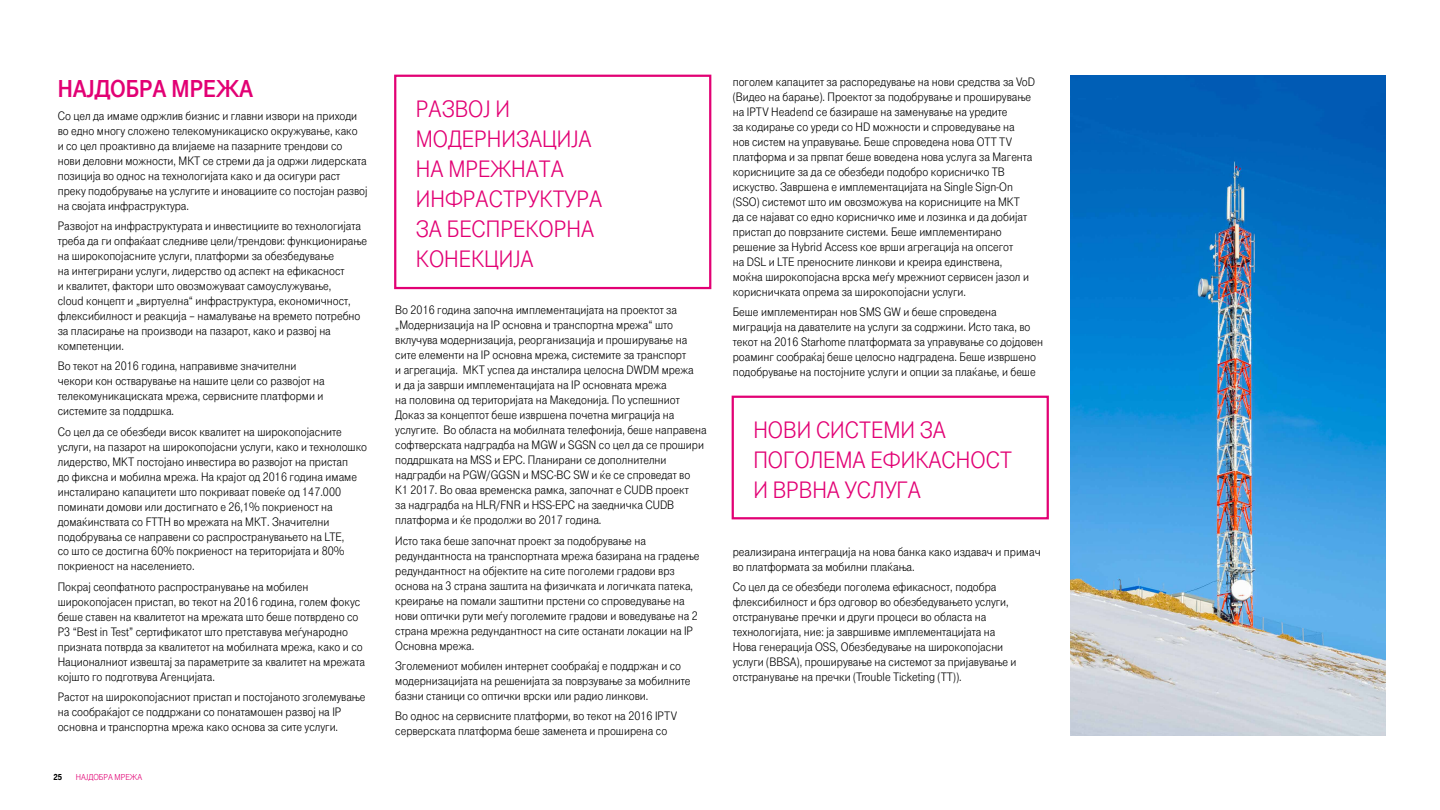
<style>
.page{position:relative;width:1440px;height:810px;background:#fff}
.page>*{position:absolute;margin:0;border:0;box-sizing:border-box;transform-origin:0 0}
.t1{font:25.5px "Tele Grotesk Fett";color:#e20074}
.t2{font:24.75px/30.2px "Tele Grotesk Norm";color:#e20074}
.t3{font:12.75px/15px "Tele Grotesk Norm";color:#000}
.t4{font:9px "Tele Grotesk Norm";color:#e20074}
.t5{font:9px "Tele Grotesk Ultr";color:#000}
</style>
<div class="page">
<div style="left:394px;top:75px;width:317px;height:214px;border:2px solid #e20074"></div>
<div style="left:732px;top:396px;width:317px;height:123px;border:2px solid #e20074"></div>
<img style="left:1070px;top:76px;width:315px;height:660px">
<h1 class="t1" style="left:58px;top:74px;width:197px">НАЈДОБРА МРЕЖА</h1>
<p class="t3" style="left:58px;top:108px;width:311px">Со цел да имаме одржлив бизнис и главни извори на приходи во едно многу сложено телекомуникациско окружување, како<br>и со цел проактивно да влијаеме на пазарните трендови со нови деловни можности, МКТ се стреми да ја одржи лидерската позиција во однос на технологијата како и да осигури раст преку подобрување на услугите и иновациите со постојан развој на својата инфраструктура.</p>
<p class="t3" style="left:58px;top:219px;width:311px">Развојот на инфраструктурата и инвестициите во технологијата треба да ги опфаќаат следниве цели/трендови: функционирање на широкопојасните услуги, платформи за обезбедување<br>на интегрирани услуги, лидерство од аспект на ефикасност<br>и квалитет, фактори што овозможуваат самоуслужување,<br>cloud концепт и „виртуелна“ инфраструктура, економичност, флексибилност и реакција – намалување на времето потребно за пласирање на производи на пазарот, како и развој на компетенции.</p>
<p class="t3" style="left:58px;top:359px;width:268px">Во текот на 2016 година, направивме значителни чекори кон остварување на нашите цели со развојот на телекомуникациската мрежа, сервисните платформи и системите за поддршка.</p>
<p class="t3" style="left:58px;top:424px;width:311px">Со цел да се обезбеди висок квалитет на широкопојасните услуги, на пазарот на широкопојасни услуги, како и технолошко лидерство, MKT постојано инвестира во развојот на пристап<br>до фиксна и мобилна мрежа. На крајот од 2016 година имаме инсталирано капацитети што покриваат повеќе од 147.000 поминати домови или достигнато е 26,1% покриеност на домаќинствата со FTTH во мрежата на МКТ. Значителни подобрувања се направени со распространувањето на LTE,<br>со што се достигна 60% покриеност на територијата и 80% покриеност на населението.</p>
<p class="t3" style="left:58px;top:579px;width:309px">Покрај сеопфатното распространување на мобилен широкопојасен пристап, во текот на 2016 година, голем фокус беше ставен на квалитетот на мрежата што беше потврдено со P3 “Best in Test” сертификатот што претставува меѓународно призната потврда за квалитетот на мобилната мрежа, како и со Националниот извештај за параметрите за квалитет на мрежата којшто го подготвува Агенцијата.</p>
<p class="t3" style="left:58px;top:689px;width:309px">Растот на широкопојасниот пристап и постојаното зголемување на сообраќајот се поддржани со понатамошен развој на IP основна и транспортна мрежа како основа за сите услуги.</p>
<p class="t5" style="left:53px;top:772px;width:10px">25</p>
<p class="t4" style="left:76px;top:772px;width:11px">Најдобрамрежа</p>
<h2 class="t2" style="left:416px;top:94px;width:188px">РАЗВОЈ И<br>МОДЕРНИЗАЦИЈА<br>НА МРЕЖНАТА<br>ИНФРАСТРУКТУРА<br>ЗА БЕСПРЕКОРНА<br>КОНЕКЦИЈА</h2>
<p class="t3" style="left:395px;top:303px;width:313px">Во 2016 година започна имплементацијата на проектот за „Модернизација на IP основна и транспортна мрежа“ што вклучува модернизација, реорганизација и проширување на сите елементи на IP основна мрежа, системите за транспорт<br>и агрегација. MKT успеа да инсталира целосна DWDM мрежа<br>и да ја заврши имплементацијата на IP основната мрежа<br>на половина од територијата на Македонија. По успешниот Доказ за концептот беше извршена почетна миграција на услугите. Во областа на мобилната телефонија, беше направена софтверската надградба на MGW и SGSN со цел да се прошири поддршката на MSS и EPC. Планирани се дополнителни надградби на PGW/GGSN и MSC-BC SW и ќе се спроведат во<br>К1 2017. Во оваа временска рамка, започнат е CUDB проект<br>за надградба на HLR/FNR и HSS-EPC на заедничка CUDB платформа и ќе продолжи во 2017 година.</p>
<p class="t3" style="left:395px;top:533px;width:306px">Исто така беше започнат проект за подобрување на редундантноста на транспортната мрежа базирана на градење редундантност на објектите на сите поголеми градови врз основа на 3 страна заштита на физичката и логичката патека, креирање на помали заштитни прстени со спроведување на нови оптички рути меѓу поголемите градови и воведување на 2 страна мрежна редундантност на сите останати локации на IP Основна мрежа.</p>
<p class="t3" style="left:395px;top:658px;width:297px">Зголемениот мобилен интернет сообраќај е поддржан и со модернизацијата на решенијата за поврзување за мобилните базни станици со оптички врски или радио линкови.</p>
<p class="t3" style="left:395px;top:708px;width:283px">Во однос на сервисните платформи, во текот на 2016 IPTV серверската платформа беше заменета и проширена со</p>
<p class="t3" style="left:733px;top:74px;width:304px">поголем капацитет за распоредување на нови средства за VoD (Видео на барање). Проектот за подобрување и проширување на IPTV Headend се базираше на заменување на уредите<br>за кодирање со уреди со HD можности и спроведување на<br>нов систем на управување. Беше спроведена нова OTT TV платформа и за првпат беше воведена нова услуга за Магента корисниците за да се обезбеди подобро корисничко ТВ искуство. Завршена е имплементацијата на Single Sign-On (SSO) системот што им овозможува на корисниците на МКТ<br>да се најават со едно корисничко име и лозинка и да добијат пристап до поврзаните системи. Беше имплементирано решение за Hybrid Access кое врши агрегација на опсегот<br>на DSL и LTE преносните линкови и креира единствена, моќна широкопојасна врска меѓу мрежниот сервисен јазол и корисничката опрема за широкопојасни услуги.</p>
<p class="t3" style="left:733px;top:304px;width:312px">Беше имплементиран нов SMS GW и беше спроведена миграција на давателите на услуги за содржини. Исто така, во текот на 2016 Starhome платформата за управување со дојдовен роаминг сообраќај беше целосно надградена. Беше извршено подобрување на постојните услуги и опции за плаќање, и беше</p>
<h2 class="t2" style="left:753px;top:415px;width:260px">НОВИ СИСТЕМИ ЗА<br>ПОГОЛЕМА ЕФИКАСНОСТ<br>И ВРВНА УСЛУГА</h2>
<p class="t3" style="left:733px;top:544px;width:309px">реализирана интеграција на нова банка како издавач и примач во платформата за мобилни плаќања.</p>
<p class="t3" style="left:733px;top:580px;width:285px">Со цел да се обезбеди поголема ефикасност, подобра флексибилност и брз одговор во обезбедувањето услуги, отстранување пречки и други процеси во областа на технологијата, ние: ја завршивме имплементацијата на Нова генерација OSS, Обезбедување на широкопојасни услуги (BBSA), проширување на системот за пријавување и отстранување на пречки (Trouble Ticketing (TT)).</p>
</div>
